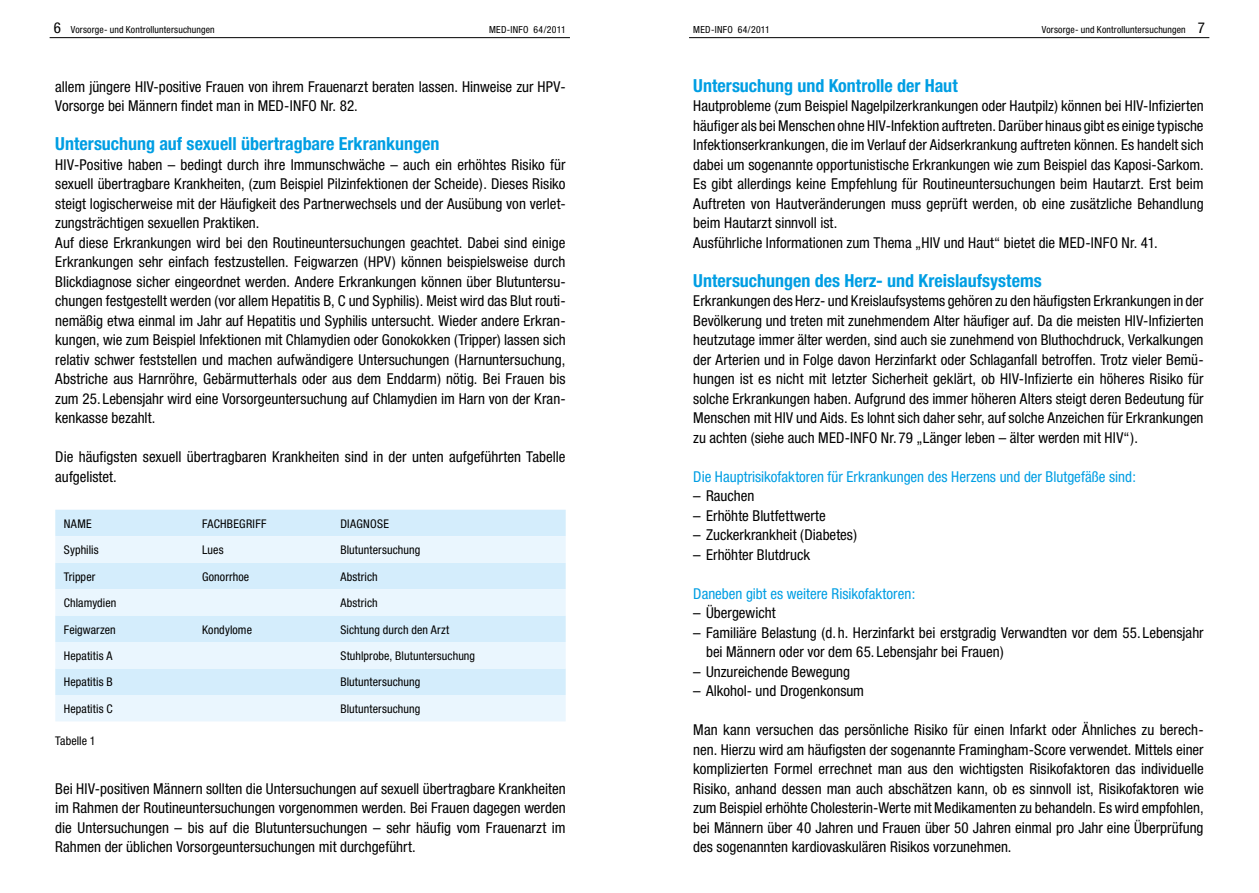
<style>
.page{position:relative;width:1259px;height:893px;background:#fff}
.page>*{position:absolute;margin:0;border:0;box-sizing:border-box;transform-origin:0 0}
._11_Titel_2__Ordnung{font:700 condensed 18px "Helvetica Neue";color:#009ee3}
._01_Fließtext{font:condensed 15px/19.5px "Helvetica Neue";color:#000;text-align:justify}
._02_Fließtext_Aufzäh{font:condensed 15px/19.5px "Helvetica Neue";color:#000}
._01_Fließtext-2{font:condensed 15px "Helvetica Neue";color:#009ee3}
._81_Tabelle{font:condensed 12px "Helvetica Neue";letter-spacing:.01em;color:#000}
._01_Fließtext-3{font:condensed 12px "Helvetica Neue";letter-spacing:.005em;color:#000}
.t1{font:condensed 9.75px "Helvetica Neue";letter-spacing:.015em;color:#000}
.s1{font-size:15px}
</style>
<div class="page">
<hr style="left:689px;top:37px;width:520px;height:1px;background:#000">
<hr style="left:50px;top:37px;width:520px;height:1px;background:#000">
<div style="left:55px;top:510px;width:511px;height:26px;background:#d4edfc"></div>
<svg style="left:55px;top:536px;width:511px;height:185px;background:#e0f2fd"></svg>
<p class="t1" style="left:54px;top:24px;width:162px"><span class="s1">6</span> Vorsorge- und Kontrolluntersuchungen</p>
<p class="t1" style="left:489px;top:24px;width:78px">MED-INFO 64/2011</p>
<p class="t1" style="left:693px;top:24px;width:78px">MED-INFO 64/2011</p>
<p class="t1" style="left:1041px;top:24px;width:165px">Vorsorge- und Kontrolluntersuchungen <span class="s1">7</span></p>
<p class="_01_Fließtext" style="left:55px;top:77px;width:510px">allem jüngere HIV-positive Frauen von ihrem Frauenarzt beraten lassen. Hinweise zur HPV-<br>Vorsorge bei Männern findet man in MED-INFO Nr. 82.</p>
<p class="_11_Titel_2__Ordnung" style="left:55px;top:133px;width:385px">Untersuchung auf sexuell übertragbare Erkrankungen</p>
<p class="_01_Fließtext" style="left:55px;top:155px;width:512px">HIV-Positive haben – bedingt durch ihre Immunschwäche – auch ein erhöhtes Risiko für sexuell übertragbare Krankheiten, (zum Beispiel Pilzinfektionen der Scheide). Dieses Risiko steigt logischerweise mit der Häufigkeit des Partnerwechsels und der Ausübung von verlet&shy;zungsträchtigen sexuellen Praktiken.</p>
<p class="_01_Fließtext" style="left:55px;top:233px;width:512px">Auf diese Erkrankungen wird bei den Routineuntersuchungen geachtet. Dabei sind einige Erkrankungen sehr einfach festzustellen. Feigwarzen (HPV) können beispielsweise durch Blickdiagnose sicher eingeordnet werden. Andere Erkrankungen können über Blutuntersu&shy;chungen festgestellt werden (vor allem Hepatitis B, C und Syphilis). Meist wird das Blut routi&shy;nemäßig etwa einmal im Jahr auf Hepatitis und Syphilis untersucht. Wieder andere Erkran&shy;kungen, wie zum Beispiel Infektionen mit Chlamydien oder Gonokokken (Tripper) lassen sich relativ schwer feststellen und machen aufwändigere Untersuchungen (Harnuntersuchung, Abstriche aus Harnröhre, Gebärmutterhals oder aus dem Enddarm) nötig. Bei Frauen bis zum 25. Lebensjahr wird eine Vorsorgeuntersuchung auf Chlamydien im Harn von der Kran&shy;kenkasse bezahlt.</p>
<p class="_01_Fließtext" style="left:55px;top:447px;width:512px">Die häufigsten sexuell übertragbaren Krankheiten sind in der unten aufgeführten Tabelle aufgelistet.</p>
<p class="_81_Tabelle" style="left:64px;top:516px;width:29px">NAME</p>
<p class="_81_Tabelle" style="left:202px;top:516px;width:66px">FACHBEGRIFF</p>
<p class="_81_Tabelle" style="left:340px;top:516px;width:50px">DIAGNOSE</p>
<p class="_81_Tabelle" style="left:64px;top:543px;width:36px">Syphilis</p>
<p class="_81_Tabelle" style="left:202px;top:543px;width:23px">Lues</p>
<p class="_81_Tabelle" style="left:340px;top:543px;width:81px">Blutuntersuchung</p>
<p class="_81_Tabelle" style="left:64px;top:569px;width:33px">Tripper</p>
<p class="_81_Tabelle" style="left:202px;top:569px;width:49px">Gonorrhoe</p>
<p class="_81_Tabelle" style="left:340px;top:569px;width:39px">Abstrich</p>
<p class="_81_Tabelle" style="left:64px;top:596px;width:54px">Chlamydien</p>
<p class="_81_Tabelle" style="left:340px;top:596px;width:39px">Abstrich</p>
<p class="_81_Tabelle" style="left:64px;top:622px;width:53px">Feigwarzen</p>
<p class="_81_Tabelle" style="left:202px;top:622px;width:51px">Kondylome</p>
<p class="_81_Tabelle" style="left:340px;top:622px;width:110px">Sichtung durch den Arzt</p>
<p class="_81_Tabelle" style="left:64px;top:649px;width:50px">Hepatitis A</p>
<p class="_81_Tabelle" style="left:340px;top:649px;width:136px">Stuhlprobe, Blutuntersuchung</p>
<p class="_81_Tabelle" style="left:64px;top:675px;width:50px">Hepatitis B</p>
<p class="_81_Tabelle" style="left:340px;top:675px;width:81px">Blutuntersuchung</p>
<p class="_81_Tabelle" style="left:64px;top:702px;width:50px">Hepatitis C</p>
<p class="_81_Tabelle" style="left:340px;top:702px;width:81px">Blutuntersuchung</p>
<p class="_01_Fließtext-3" style="left:55px;top:734px;width:42px">Tabelle 1</p>
<p class="_01_Fließtext" style="left:55px;top:779px;width:512px">Bei HIV-positiven Männern sollten die Untersuchungen auf sexuell übertragbare Krankheiten im Rahmen der Routineuntersuchungen vorgenommen werden. Bei Frauen dagegen werden die Untersuchungen – bis auf die Blutuntersuchungen – sehr häufig vom Frauenarzt im Rahmen der üblichen Vorsorgeuntersuchungen mit durchgeführt.</p>
<p class="_11_Titel_2__Ordnung" style="left:693px;top:74px;width:266px">Untersuchung und Kontrolle der Haut</p>
<p class="_01_Fließtext" style="left:693px;top:96px;width:512px">Hautprobleme (zum Beispiel Nagelpilzerkrankungen oder Hautpilz) können bei HIV-Infizierten häufiger als bei Menschen ohne HIV-Infektion auftreten. Darüber hinaus gibt es einige typische Infektionserkrankungen, die im Verlauf der Aidserkrankung auftreten können. Es handelt sich dabei um sogenannte opportunistische Erkrankungen wie zum Beispiel das Kaposi-Sarkom.<br>Es gibt allerdings keine Empfehlung für Routineuntersuchungen beim Hautarzt. Erst beim Auftreten von Hautveränderungen muss geprüft werden, ob eine zusätzliche Behandlung beim Hautarzt sinnvoll ist.</p>
<p class="_01_Fließtext" style="left:693px;top:233px;width:466px">Ausführliche Informationen zum Thema „HIV und Haut“ bietet die MED-INFO Nr. 41.</p>
<p class="_11_Titel_2__Ordnung" style="left:693px;top:269px;width:350px">Untersuchungen des Herz- und Kreislaufsystems</p>
<p class="_01_Fließtext" style="left:693px;top:291px;width:512px">Erkrankungen des Herz- und Kreislaufsystems gehören zu den häufigsten Erkrankungen in der Bevölkerung und treten mit zunehmendem Alter häufiger auf. Da die meisten HIV-Infizierten heutzutage immer älter werden, sind auch sie zunehmend von Bluthochdruck, Verkalkungen der Arterien und in Folge davon Herzinfarkt oder Schlaganfall betroffen. Trotz vieler Bemü&shy;hungen ist es nicht mit letzter Sicherheit geklärt, ob HIV-Infizierte ein höheres Risiko für solche Erkrankungen haben. Aufgrund des immer höheren Alters steigt deren Bedeutung für Menschen mit HIV und Aids. Es lohnt sich daher sehr, auf solche Anzeichen für Erkrankungen zu achten (siehe auch MED-INFO Nr. 79 „Länger leben – älter werden mit HIV“).</p>
<p class="_01_Fließtext-2" style="left:693px;top:468px;width:444px">Die Hauptrisikofaktoren für Erkrankungen des Herzens und der Blutgefäße sind:</p>
<p class="_02_Fließtext_Aufzäh" style="left:693px;top:486px;width:63px">– Rauchen</p>
<p class="_02_Fließtext_Aufzäh" style="left:693px;top:506px;width:134px">– Erhöhte Blutfettwerte</p>
<p class="_02_Fließtext_Aufzäh" style="left:693px;top:525px;width:165px">– Zuckerkrankheit (Diabetes)</p>
<p class="_02_Fließtext_Aufzäh" style="left:693px;top:545px;width:118px">– Erhöhter Blutdruck</p>
<p class="_01_Fließtext-2" style="left:693px;top:585px;width:224px">Daneben gibt es weitere Risikofaktoren:</p>
<p class="_02_Fließtext_Aufzäh" style="left:693px;top:603px;width:84px">– Übergewicht</p>
<p class="_02_Fließtext_Aufzäh" style="left:706px;top:623px;width:499px;text-indent:-13px">– Familiäre Belastung (d. h. Herzinfarkt bei erstgradig Verwandten vor dem 55. Lebensjahr bei Männern oder vor dem 65. Lebensjahr bei Frauen)</p>
<p class="_02_Fließtext_Aufzäh" style="left:693px;top:662px;width:158px">– Unzureichende Bewegung</p>
<p class="_02_Fließtext_Aufzäh" style="left:693px;top:681px;width:172px">– Alkohol- und Drogenkonsum</p>
<p class="_01_Fließtext" style="left:693px;top:720px;width:512px">Man kann versuchen das persönliche Risiko für einen Infarkt oder Ähnliches zu berech&shy;nen. Hierzu wird am häufigsten der sogenannte Framingham-Score verwendet. Mittels einer komplizierten Formel errechnet man aus den wichtigsten Risikofaktoren das individuelle Risiko, anhand dessen man auch abschätzen kann, ob es sinnvoll ist, Risikofaktoren wie zum Beispiel erhöhte Cholesterin-Werte mit Medikamenten zu behandeln. Es wird empfohlen, bei Männern über 40 Jahren und Frauen über 50 Jahren einmal pro Jahr eine Überprüfung des sogenannten kardiovaskulären Risikos vorzunehmen.</p>
</div>
